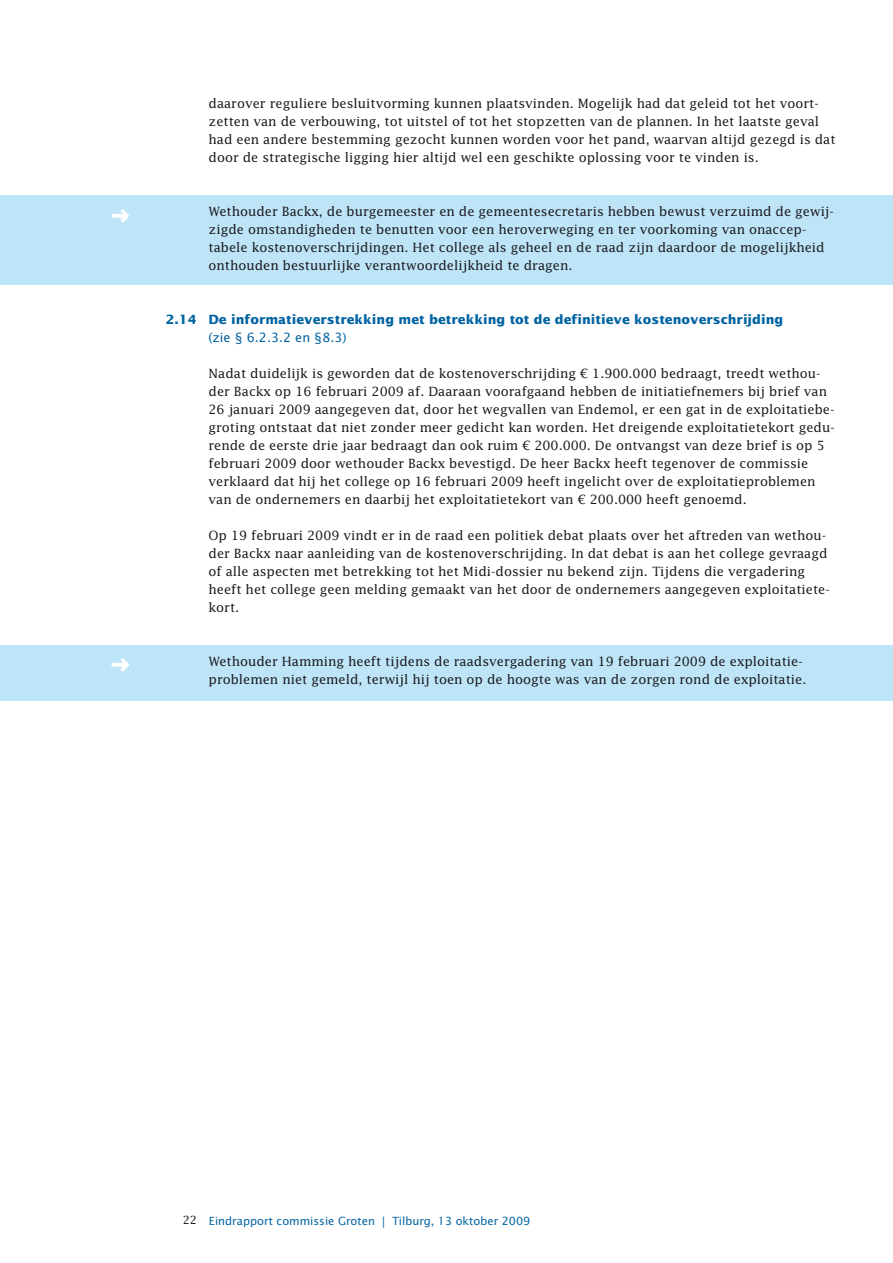
<style>
.page{position:relative;width:893px;height:1263px;background:#fff}
.page>*{position:absolute;margin:0;border:0;box-sizing:border-box;transform-origin:0 0}
.t1{font:12.75px/18px "Lucida Std";color:#1a171c}
.t2{font:700 12.75px "Lucida Sans Std";color:#0063a2}
.t3{font:12.75px "Lucida Sans Std";color:#0063a2}
.t4{font:11.25px "Lucida Sans Std";color:#0063a2}
.s1{font-family:"Lucida Std";color:#1a171c}
</style>
<div class="page">
<div style="left:0;top:645px;width:893px;height:55px;background:#bde4f7"></div>
<div style="left:0;top:196px;width:893px;height:89px;background:#bde4f7"></div>
<p class="t1" style="left:208px;top:94px;width:629px">daarover reguliere besluitvorming kunnen plaatsvinden. Mogelijk had dat geleid tot het voort&shy;zetten van de verbouwing, tot uitstel of tot het stopzetten van de plannen. In het laatste geval had een andere bestemming gezocht kunnen worden voor het pand, waarvan altijd gezegd is dat door de strategische ligging hier altijd wel een geschikte oplossing voor te vinden is.</p>
<p class="t1" style="left:208px;top:202px;width:627px">Wethouder Backx, de burgemeester en de gemeentesecretaris hebben bewust verzuimd de gewij&shy;zigde omstandigheden te benutten voor een heroverweging en ter voorkoming van onaccep&shy;tabele kostenoverschrijdingen. Het college als geheel en de raad zijn daardoor de mogelijkheid onthouden bestuurlijke verantwoordelijkheid te dragen.</p>
<p class="t2" style="left:166px;top:312px;width:32px">2.14</p>
<p class="t2" style="left:208px;top:312px;width:576px">De informatieverstrekking met betrekking tot de definitieve kostenoverschrijding</p>
<p class="t3" style="left:208px;top:330px;width:140px">(zie § 6.2.3.2 en §8.3)</p>
<p class="t1" style="left:208px;top:364px;width:628px">Nadat duidelijk is geworden dat de kostenoverschrijding € 1.900.000 bedraagt, treedt wethou&shy;der Backx op 16 februari 2009 af. Daaraan voorafgaand hebben de initiatiefnemers bij brief van 26 januari 2009 aangegeven dat, door het wegvallen van Endemol, er een gat in de exploitatiebe&shy;groting ontstaat dat niet zonder meer gedicht kan worden. Het dreigende exploitatietekort gedu&shy;rende de eerste drie jaar bedraagt dan ook ruim € 200.000. De ontvangst van deze brief is op 5 februari 2009 door wethouder Backx bevestigd. De heer Backx heeft tegenover de commissie verklaard dat hij het college op 16 februari 2009 heeft ingelicht over de exploitatieproblemen van de ondernemers en daarbij het exploitatietekort van € 200.000 heeft genoemd.</p>
<p class="t1" style="left:208px;top:526px;width:623px">Op 19 februari 2009 vindt er in de raad een politiek debat plaats over het aftreden van wethou&shy;der Backx naar aanleiding van de kostenoverschrijding. In dat debat is aan het college gevraagd of alle aspecten met betrekking tot het Midi-dossier nu bekend zijn. Tijdens die vergadering heeft het college geen melding gemaakt van het door de ondernemers aangegeven exploitatiete&shy;kort.</p>
<p class="t1" style="left:208px;top:652px;width:599px">Wethouder Hamming heeft tijdens de raadsvergadering van 19 februari 2009 de exploitatie&shy;problemen niet gemeld, terwijl hij toen op de hoogte was van de zorgen rond de exploitatie.</p>
<p class="t4" style="left:183px;top:1214px;width:349px"><span class="s1">22</span> Eindrapport commissie Groten | Tilburg, 13 oktober 2009</p>
</div>
